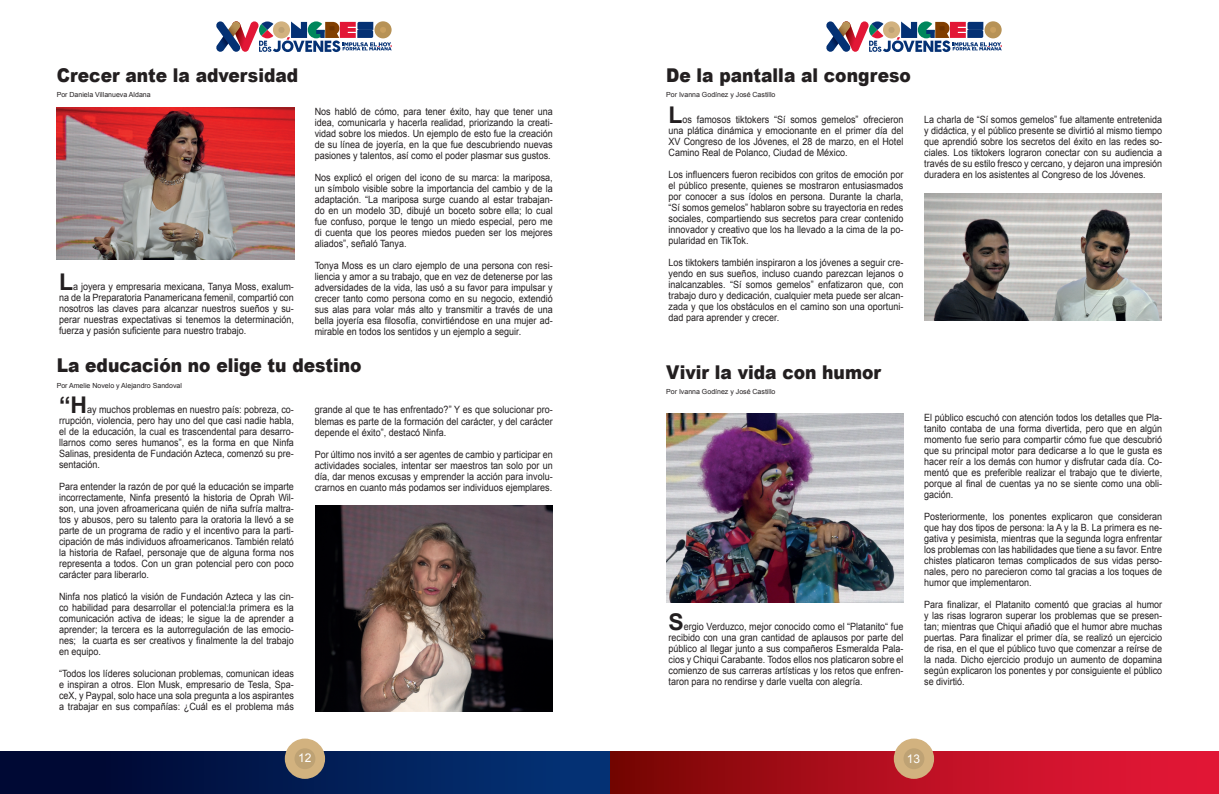
<style>
.page{position:relative;width:1219px;height:794px;background:#fff}
.page>*{position:absolute;margin:0;border:0;box-sizing:border-box;transform-origin:0 0}
.t1{font:700 23px "Arial";color:#231f20}
.t2{font:900 19px "Arial";color:#231f20;scale:.9 1}
.t3{font:12px "Arial";color:#fff}
.t4{font:10px/11px "Arial";color:#231f20;text-align:justify;scale:.9 1}
.t5{font:7px "Arial";color:#231f20}
</style>
<div class="page">
<div style="left:610px;top:751px;width:609px;height:43px;background:linear-gradient(to right,#7c0605,#ef193c)"></div>
<div style="left:0;top:751px;width:610px;height:43px;background:linear-gradient(to right,#00032b,#043479)"></div>
<svg style="left:826px;top:21px;width:176px;height:31px"></svg>
<svg style="left:216px;top:21px;width:176px;height:31px"></svg>
<svg style="left:894px;top:738px;width:40px;height:41px;background:#d0a581"></svg>
<svg style="left:285px;top:738px;width:40px;height:41px;background:#bba686"></svg>
<img style="left:57px;top:107px;width:238px;height:152px">
<img style="left:315px;top:505px;width:238px;height:206px">
<img style="left:924px;top:193px;width:237px;height:127px">
<img style="left:666px;top:413px;width:237px;height:189px">
<h2 class="t2" style="left:57px;top:61px;width:270px">Crecer ante la adversidad</h2>
<h2 class="t2" style="left:666px;top:61px;width:273px">De la pantalla al congreso</h2>
<p class="t5" style="left:57px;top:90px;width:96px">Por Daniela Villanueva Aldana</p>
<p class="t5" style="left:666px;top:90px;width:111px">Por Ivanna Godínez y José Castillo</p>
<h1 class="t1" style="left:59px;top:267px;width:16px">L</h1>
<p class="t4" style="left:59px;top:281px;width:262px;text-indent:14px">a joyera y empresaria mexicana, Tanya Moss, exalum&shy;na de la Preparatoria Panamericana femenil, compartió con nosotros las claves para alcanzar nuestros sueños y su&shy;perar nuestras expectativas si tenemos la determinación, fuerza y pasión suficiente para nuestro trabajo.</p>
<p class="t4" style="left:315px;top:106px;width:266px">Nos habló de cómo, para tener éxito, hay que tener una idea, comunicarla y hacerla realidad, priorizando la creati&shy;vidad sobre los miedos. Un ejemplo de esto fue la creación de su línea de joyería, en la que fue descubriendo nuevas pasiones y talentos, así como el poder plasmar sus gustos.</p>
<p class="t4" style="left:315px;top:172px;width:266px">Nos explicó el origen del icono de su marca: la mariposa, un símbolo visible sobre la importancia del cambio y de la adaptación. “La mariposa surge cuando al estar trabajan&shy;do en un modelo 3D, dibujé un boceto sobre ella; lo cual fue confuso, porque le tengo un miedo especial, pero me di cuenta que los peores miedos pueden ser los mejores aliados”, señaló Tanya.</p>
<p class="t4" style="left:315px;top:260px;width:266px">Tonya Moss es un claro ejemplo de una persona con resi&shy;liencia y amor a su trabajo, que en vez de detenerse por las adversidades de la vida, las usó a su favor para impulsar y crecer tanto como persona como en su negocio, extendió sus alas para volar más alto y transmitir a través de una bella joyería esa filosofía, convirtiéndose en una mujer ad&shy;mirable en todos los sentidos y un ejemplo a seguir.</p>
<h2 class="t2" style="left:57px;top:352px;width:340px">La educación no elige tu destino</h2>
<p class="t5" style="left:57px;top:380px;width:127px">Por Amelie Novelo y Alejandro Sandoval</p>
<h1 class="t1" style="left:59px;top:389px;width:30px">“H</h1>
<p class="t4" style="left:59px;top:404px;width:262px;text-indent:28px">ay muchos problemas en nuestro país: pobreza, co&shy;rrupción, violencia, pero hay uno del que casi nadie habla, el de la educación, la cual es trascendental para desarro&shy;llarnos como seres humanos”, es la forma en que Ninfa Salinas, presidenta de Fundación Azteca, comenzó su pre&shy;sentación.</p>
<p class="t4" style="left:59px;top:481px;width:262px">Para entender la razón de por qué la educación se imparte incorrectamente, Ninfa presentó la historia de Oprah Wil&shy;son, una joven afroamericana quién de niña sufría maltra&shy;tos y abusos, pero su talento para la oratoria la llevó a se parte de un programa de radio y el incentivo para la parti&shy;cipación de más individuos afroamericanos. También relató la historia de Rafael, personaje que de alguna forma nos representa a todos. Con un gran potencial pero con poco carácter para liberarlo.</p>
<p class="t4" style="left:59px;top:591px;width:262px">Ninfa nos platicó la visión de Fundación Azteca y las cin&shy;co habilidad para desarrollar el potencial:la primera es la comunicación activa de ideas; le sigue la de aprender a aprender; la tercera es la autorregulación de las emocio&shy;nes; la cuarta es ser creativos y finalmente la del trabajo en equipo.</p>
<p class="t4" style="left:59px;top:668px;width:262px">“Todos los líderes solucionan problemas, comunican ideas e inspiran a otros. Elon Musk, empresario de Tesla, Spa&shy;ceX, y Paypal, solo hace una sola pregunta a los aspirantes a trabajar en sus compañías: ¿Cuál es el problema más</p>
<p class="t4" style="left:315px;top:404px;width:266px">grande al que te has enfrentado?” Y es que solucionar pro&shy;blemas es parte de la formación del carácter, y del carácter depende el éxito”, destacó Ninfa.</p>
<p class="t4" style="left:315px;top:448px;width:266px">Por último nos invitó a ser agentes de cambio y participar en actividades sociales, intentar ser maestros tan solo por un día, dar menos excusas y emprender la acción para involu&shy;crarnos en cuanto más podamos ser individuos ejemplares.</p>
<h1 class="t1" style="left:669px;top:99px;width:16px">L</h1>
<p class="t4" style="left:669px;top:114px;width:262px;text-indent:14px">os famosos tiktokers “Sí somos gemelos” ofrecieron una plática dinámica y emocionante en el primer día del XV Congreso de los Jóvenes, el 28 de marzo, en el Hotel Camino Real de Polanco, Ciudad de México.</p>
<p class="t4" style="left:669px;top:169px;width:262px">Los influencers fueron recibidos con gritos de emoción por el público presente, quienes se mostraron entusiasmados por conocer a sus ídolos en persona. Durante la charla, “Sí somos gemelos” hablaron sobre su trayectoria en redes sociales, compartiendo sus secretos para crear contenido innovador y creativo que los ha llevado a la cima de la po&shy;pularidad en TikTok.</p>
<p class="t4" style="left:669px;top:257px;width:262px">Los tiktokers también inspiraron a los jóvenes a seguir cre&shy;yendo en sus sueños, incluso cuando parezcan lejanos o inalcanzables. “Sí somos gemelos” enfatizaron que, con trabajo duro y dedicación, cualquier meta puede ser alcan&shy;zada y que los obstáculos en el camino son una oportuni&shy;dad para aprender y crecer.</p>
<h2 class="t2" style="left:666px;top:358px;width:240px">Vivir la vida con humor</h2>
<p class="t5" style="left:666px;top:387px;width:111px">Por Ivanna Godínez y José Castillo</p>
<h1 class="t1" style="left:669px;top:607px;width:17px">S</h1>
<p class="t4" style="left:669px;top:621px;width:262px;text-indent:15px">ergio Verduzco, mejor conocido como el “Platanito“ fue recibido con una gran cantidad de aplausos por parte del público al llegar junto a sus compañeros Esmeralda Pala&shy;cios y Chiqui Carabante. Todos ellos nos platicaron sobre el comienzo de sus carreras artísticas y los retos que enfren&shy;taron para no rendirse y darle vuelta con alegría.</p>
<p class="t4" style="left:924px;top:114px;width:266px">La charla de “Sí somos gemelos” fue altamente entretenida y didáctica, y el público presente se divirtió al mismo tiempo que aprendió sobre los secretos del éxito en las redes so&shy;ciales. Los tiktokers lograron conectar con su audiencia a través de su estilo fresco y cercano, y dejaron una impresión duradera en los asistentes al Congreso de los Jóvenes.</p>
<p class="t4" style="left:924px;top:412px;width:266px">El público escuchó con atención todos los detalles que Pla&shy;tanito contaba de una forma divertida, pero que en algún momento fue serio para compartir cómo fue que descubrió que su principal motor para dedicarse a lo que le gusta es hacer reír a los demás con humor y disfrutar cada día. Co&shy;mentó que es preferible realizar el trabajo que te divierte, porque al final de cuentas ya no se siente como una obli&shy;gación.</p>
<p class="t4" style="left:924px;top:511px;width:266px">Posteriormente, los ponentes explicaron que consideran que hay dos tipos de persona: la A y la B. La primera es ne&shy;gativa y pesimista, mientras que la segunda logra enfrentar los problemas con las habilidades que tiene a su favor. Entre chistes platicaron temas complicados de sus vidas perso&shy;nales, pero no parecieron como tal gracias a los toques de humor que implementaron.</p>
<p class="t4" style="left:924px;top:599px;width:266px">Para finalizar, el Platanito comentó que gracias al humor y las risas lograron superar los problemas que se presen&shy;tan; mientras que Chiqui añadió que el humor abre muchas puertas. Para finalizar el primer día, se realizó un ejercicio de risa, en el que el público tuvo que comenzar a reírse de la nada. Dicho ejercicio produjo un aumento de dopamina según explicaron los ponentes y por consiguiente el público se divirtió.</p>
<p class="t3" style="left:298px;top:750px;width:15px">12</p>
<p class="t3" style="left:907px;top:751px;width:15px">13</p>
</div>
